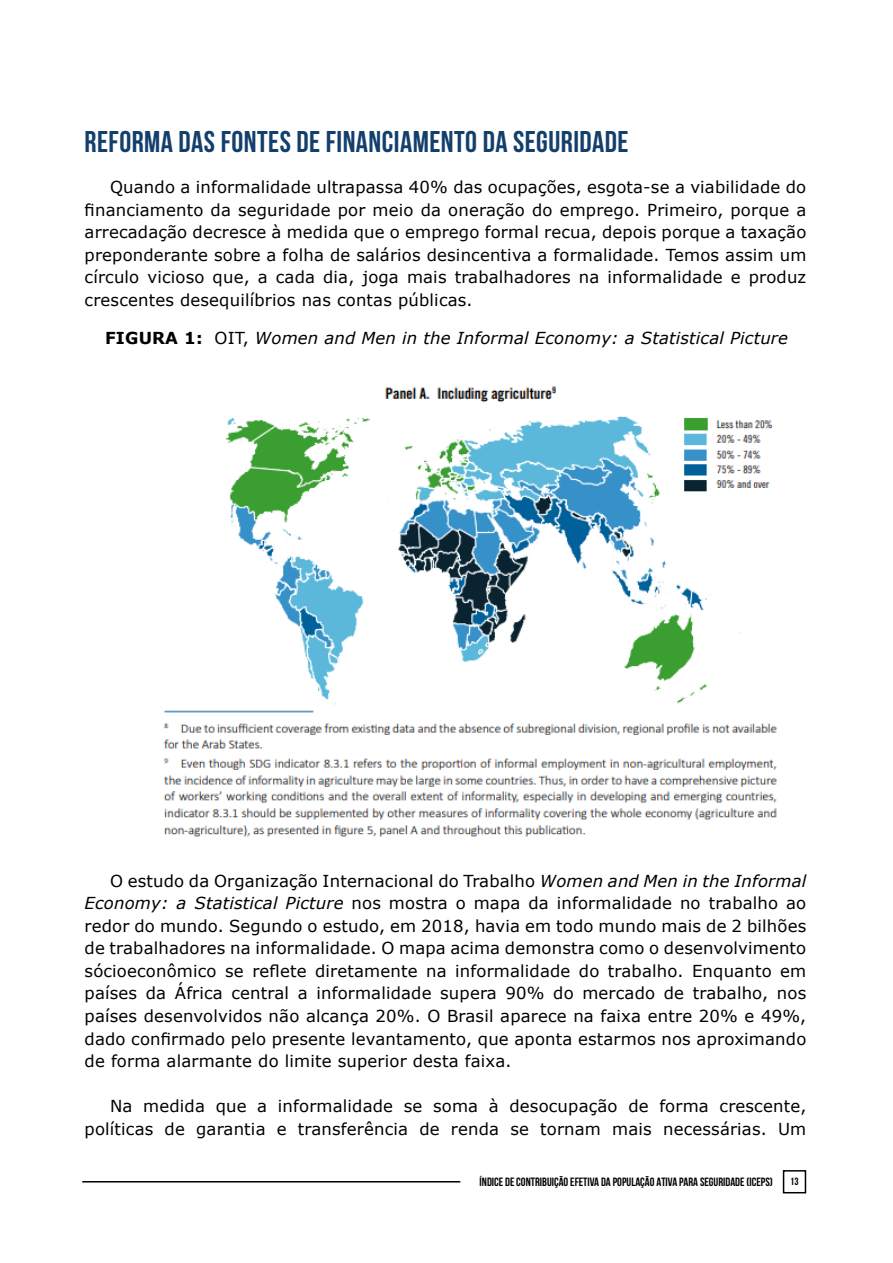
<style>
.page{position:relative;width:893px;height:1263px;background:#fff}
.page>*{position:absolute;margin:0;border:0;box-sizing:border-box;transform-origin:0 0}
.t1{font:700 30px "Bebas Neue";letter-spacing:.015em;color:#123f6c}
.t2{font:16.5px/22.5px "Verdana";letter-spacing:.01em;color:#000;text-align:justify}
.t3{font:italic 16.5px "Verdana";letter-spacing:.01em;color:#000}
.t4{font:700 12px "Bebas Neue";color:#000}
.t5{font:700 10.5px "Bebas Neue";color:#000}
.s1{font-weight:700;font-style:normal}
.s2{font-style:normal}
.s3{font-style:italic}
</style>
<div class="page">
<hr style="left:82px;top:1181px;width:378px;height:1px;background:#000">
<svg style="left:782px;top:1170px;width:25px;height:24px"></svg>
<img style="left:163px;top:386px;width:614px;height:451px">
<h1 class="t1" style="left:85px;top:125px;width:545px">REFORMA DAS FONTES DE FINANCIAMENTO DA SEGURIDADE</h1>
<p class="t2" style="left:85px;top:176px;width:723px;text-indent:26px">Quando a informalidade ultrapassa 40% das ocupações, esgota-se a viabilidade do financiamento da seguridade por meio da oneração do emprego. Primeiro, porque a arrecadação decresce à medida que o emprego formal recua, depois porque a taxação preponderante sobre a folha de salários desincentiva a formalidade. Temos assim um círculo vicioso que, a cada dia, joga mais trabalhadores na informalidade e produz crescentes desequilíbrios nas contas públicas.</p>
<p class="t3" style="left:105px;top:327px;width:684px"><span class="s1">FIGURA 1:</span> <span class="s2">OIT,</span> Women and Men in the Informal Economy: a Statistical Picture</p>
<p class="t2" style="left:85px;top:869px;width:723px;text-indent:26px">O estudo da Organização Internacional do Trabalho <span class="s3">Women and Men in the Informal Economy: a Statistical Picture</span> nos mostra o mapa da informalidade no trabalho ao redor do mundo. Segundo o estudo, em 2018, havia em todo mundo mais de 2 bilhões de trabalhadores na informalidade. O mapa acima demonstra como o desenvolvimento sócioeconômico se reflete diretamente na informalidade do trabalho. Enquanto em países da África central a informalidade supera 90% do mercado de trabalho, nos países desenvolvidos não alcança 20%. O Brasil aparece na faixa entre 20% e 49%, dado confirmado pelo presente levantamento, que aponta estarmos nos aproximando de forma alarmante do limite superior desta faixa.</p>
<p class="t2" style="left:85px;top:1094px;width:723px;text-align:right">Na medida que a informalidade se soma à desocupação de forma crescente, políticas de garantia e transferência de renda se tornam mais necessárias. Um</p>
<p class="t4" style="left:480px;top:1175px;width:295px">ÍNDICE DE CONTRIBUIÇÃO EFETIVA DA POPULAÇÃO ATIVA PARA SEGURIDADE (ICEPS)</p>
<p class="t5" style="left:790px;top:1176px;width:10px">13</p>
</div>
